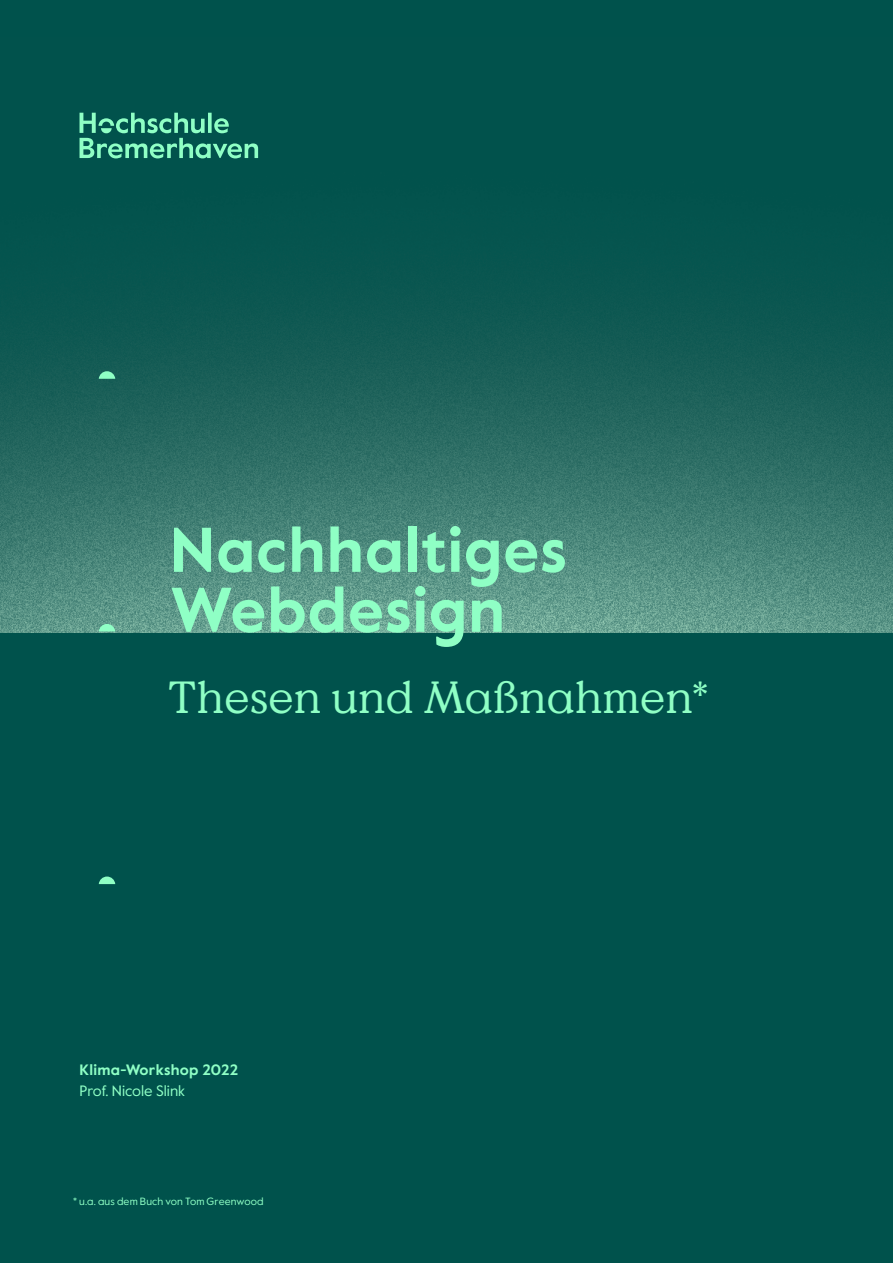
<style>
.page{position:relative;width:893px;height:1263px;background:#fff}
.page>*{position:absolute;margin:0;border:0;box-sizing:border-box;transform-origin:0 0}
.t1{font:700 63px/60px "Value Sans Pro HSBHV";letter-spacing:.015em;color:#8fffc5}
.t2{font:45px "Value Serif Pro";color:#8fffc5}
.t3{font:700 15px "Value Sans Pro HSBHV";letter-spacing:.02em;color:#8fffc5}
.t4{font:15px "Value Sans Pro HSBHV";color:#8fffc5}
.t5{font:10.5px "Value Sans Pro HSBHV";letter-spacing:.01em;color:#8fffc5}
</style>
<div class="page">
<div style="left:0;top:0;width:893px;height:1018px;background:#00524c"></div>
<img style="left:0;top:112px;width:893px;height:521px">
<svg style="left:80px;top:113px;width:178px;height:45px"></svg>
<svg style="left:99px;top:371px;width:16px;height:8px"></svg>
<svg style="left:99px;top:624px;width:16px;height:7px"></svg>
<div style="left:0;top:633px;width:893px;height:630px;background:#00524c"></div>
<svg style="left:99px;top:876px;width:16px;height:8px"></svg>
<h1 class="t1" style="left:170px;top:526px;width:398px">Nachhaltiges<br>Webdesign</h1>
<h2 class="t2" style="left:168px;top:671px;width:543px">Thesen und Maßnahmen*</h2>
<h3 class="t3" style="left:80px;top:1064px;width:160px">Klima-Workshop 2022</h3>
<h3 class="t4" style="left:80px;top:1083px;width:107px">Prof. Nicole Slink</h3>
<p class="t5" style="left:73px;top:1195px;width:192px">* u.a. aus dem Buch von Tom Greenwood</p>
</div>
